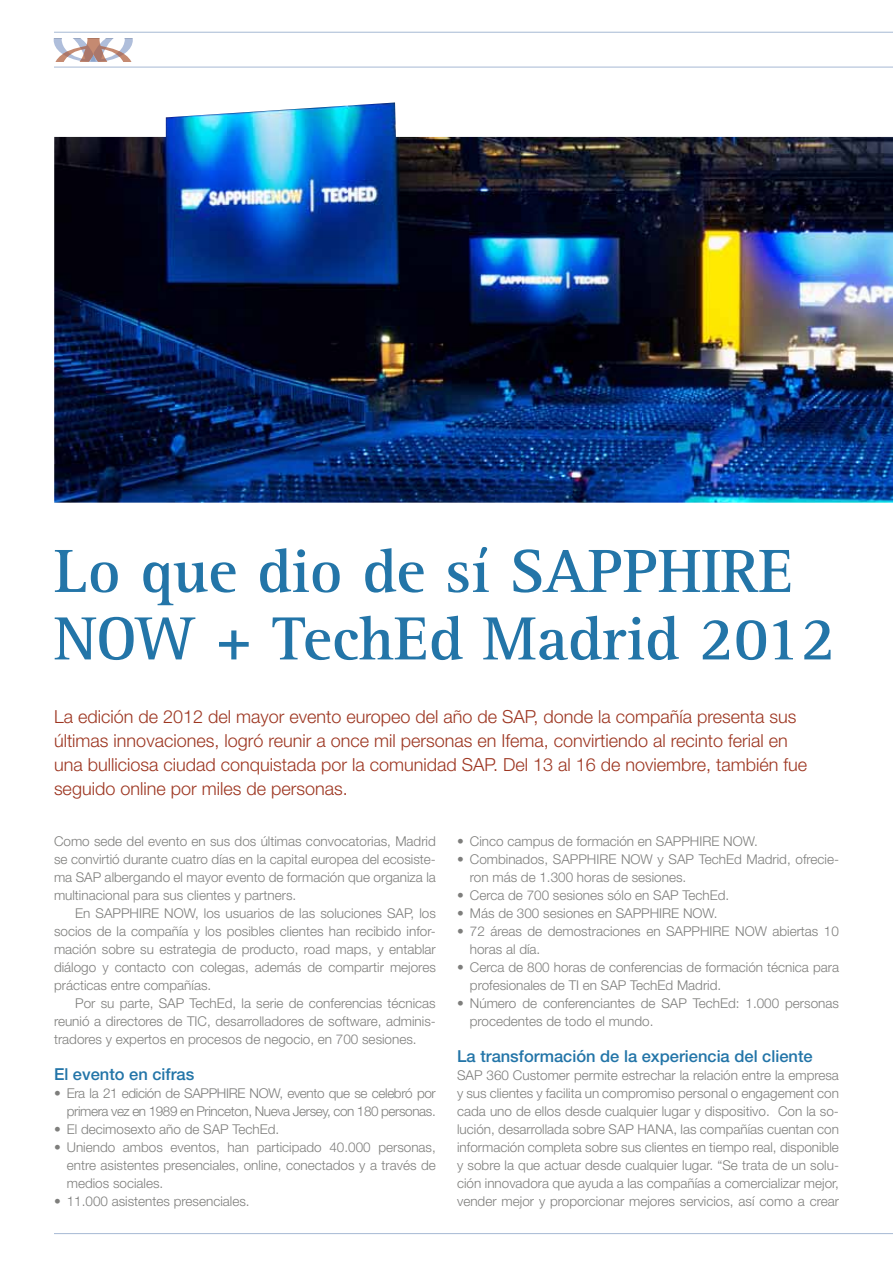
<style>
.page{position:relative;width:893px;height:1263px;background:#fff}
.page>*{position:absolute;margin:0;border:0;box-sizing:border-box;transform-origin:0 0}
.t1{font:700 63px/67.5px "Rotis Serif";color:#2375a8}
.t2{font:300 18px/24px "Helvetica Neue";color:#9d3621}
.t3{font:500 16.5px "Helvetica Neue";color:#2375a8}
.t4{font:300 13.5px/18px "Helvetica Neue";color:#7e7e7c;text-align:justify}
.t5{font:300 13.5px/18px "Helvetica Neue";letter-spacing:-.025em;color:#7e7e7c;text-align:right}
</style>
<div class="page">
<svg style="left:54px;top:39px;width:79px;height:22px"></svg>
<hr style="left:54px;top:67px;width:839px;height:1px;background:#a6b9d4">
<hr style="left:54px;top:32px;width:839px;height:1px;background:#a6b9d4">
<hr style="left:54px;top:1233px;width:839px;height:1px;background:#a6b9d4">
<img style="left:54px;top:102px;width:839px;height:401px">
<h1 class="t1" style="left:54px;top:539px;width:783px">Lo que dio de sí SAPPHIRE<br>NOW + TechEd Madrid 2012</h1>
<p class="t2" style="left:54px;top:704px;width:755px">La edición de 2012 del mayor evento europeo del año de SAP, donde la compañía presenta sus últimas innovaciones, logró reunir a once mil personas en Ifema, convirtiendo al recinto ferial en una bulliciosa ciudad conquistada por la comunidad SAP. Del 13 al 16 de noviembre, también fue seguido online por miles de personas.</p>
<p class="t4" style="left:54px;top:832px;width:383px">Como sede del evento en sus dos últimas convocatorias, Madrid se convirtió durante cuatro días en la capital europea del ecosiste&shy;ma SAP albergando el mayor evento de formación que organiza la multinacional para sus clientes y partners.</p>
<p class="t4" style="left:54px;top:904px;width:383px;text-indent:21px">En SAPPHIRE NOW, los usuarios de las soluciones SAP, los socios de la compañía y los posibles clientes han recibido infor&shy;mación sobre su estrategia de producto, road maps, y entablar diálogo y contacto con colegas, además de compartir mejores prácticas entre compañías.</p>
<p class="t4" style="left:54px;top:994px;width:383px;text-indent:21px">Por su parte, SAP TechEd, la serie de conferencias técnicas reunió a directores de TIC, desarrolladores de software, adminis&shy;tradores y expertos en procesos de negocio, en 700 sesiones.</p>
<p class="t3" style="left:54px;top:1064px;width:142px">El evento en cifras</p>
<p class="t5" style="left:54px;top:1084px;width:383px">• Era la 21 edición de SAPPHIRE NOW, evento que se celebró por primera vez en 1989 en Princeton, Nueva Jersey, con 180 personas.</p>
<p class="t4" style="left:54px;top:1120px;width:227px">• El decimosexto año de SAP TechEd.</p>
<p class="t4" style="left:67px;top:1138px;width:371px;text-indent:-13px">• Uniendo ambos eventos, han participado 40.000 personas, entre asistentes presenciales, online, conectados y a través de medios sociales.</p>
<p class="t4" style="left:54px;top:1192px;width:197px">• 11.000 asistentes presenciales.</p>
<p class="t4" style="left:457px;top:832px;width:302px">• Cinco campus de formación en SAPPHIRE NOW.</p>
<p class="t4" style="left:470px;top:850px;width:371px;text-indent:-13px">• Combinados, SAPPHIRE NOW y SAP TechEd Madrid, ofrecie&shy;ron más de 1.300 horas de sesiones.</p>
<p class="t4" style="left:457px;top:886px;width:274px">• Cerca de 700 sesiones sólo en SAP TechEd.</p>
<p class="t4" style="left:457px;top:904px;width:262px">• Más de 300 sesiones en SAPPHIRE NOW.</p>
<p class="t4" style="left:470px;top:922px;width:371px;text-indent:-13px">• 72 áreas de demostraciones en SAPPHIRE NOW abiertas 10 horas al día.</p>
<p class="t4" style="left:470px;top:958px;width:371px;text-indent:-13px">• Cerca de 800 horas de conferencias de formación técnica para profesionales de TI en SAP TechEd Madrid.</p>
<p class="t4" style="left:470px;top:994px;width:371px;text-indent:-13px">• Número de conferenciantes de SAP TechEd: 1.000 personas procedentes de todo el mundo.</p>
<p class="t3" style="left:457px;top:1046px;width:357px">La transformación de la experiencia del cliente</p>
<p class="t4" style="left:457px;top:1066px;width:383px">SAP 360 Customer permite estrechar la relación entre la empresa y sus clientes y facilita un compromiso personal o engagement con cada uno de ellos desde cualquier lugar y dispositivo. Con la so&shy;lución, desarrollada sobre SAP HANA, las compañías cuentan con información completa sobre sus clientes en tiempo real, disponible y sobre la que actuar desde cualquier lugar. “Se trata de un solu&shy;ción innovadora que ayuda a las compañías a comercializar mejor, vender mejor y proporcionar mejores servicios, así como a crear</p>
</div>
